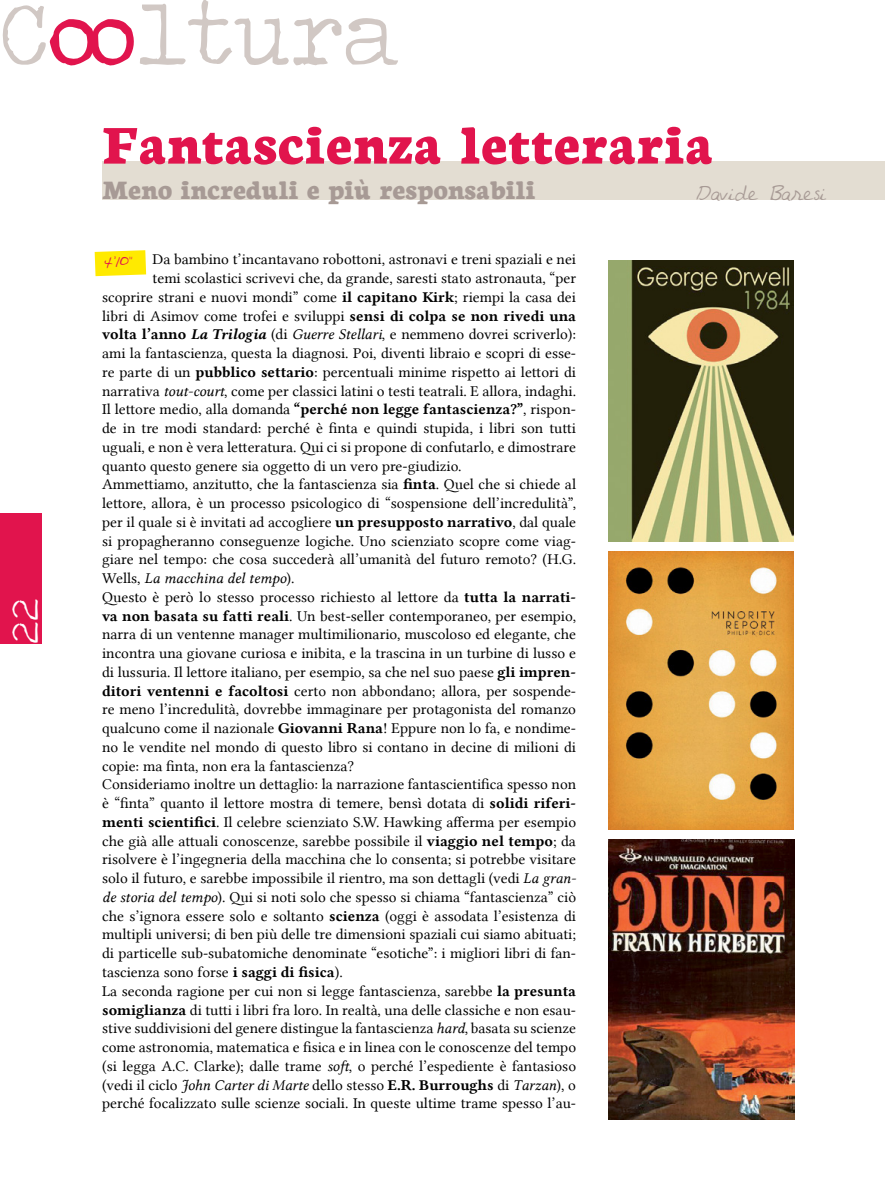
<style>
.page{position:relative;width:885px;height:1191px;background:#fff}
.page>*{position:absolute;margin:0;border:0;box-sizing:border-box;transform-origin:0 0}
.t1{font:90px "Traveling Typewriter";color:#d1c8c4}
.t2{font:800 58.5px "Neuton";color:#e1144d}
.t3{font:39px "Traveling Typewriter";color:#fff;scale:1.1 1}
.t4{font:800 28.5px "Neuton";letter-spacing:-.01em;color:#a79a95}
.t5{font:16.5px "Avantque...";color:#a79a95}
.Normale{font:15.15px/18.8px "Lin Libertine";color:#000;text-align:justify}
.t6{font:12px "Avantque...";color:#e1144d}
.s1{color:#e1144d}
.s2{font-family:"Lin Libertine B"}
.s3{font-family:"Lin Libertine BI"}
.s4{font-family:"Lin Libertine I"}
</style>
<div class="page">
<div style="left:0;top:513px;width:41px;height:130px;background:#e1144d"></div>
<img style="left:608px;top:261px;width:185px;height:280px">
<img style="left:608px;top:551px;width:185px;height:278px">
<img style="left:608px;top:839px;width:186px;height:280px">
<div style="left:102px;top:161px;width:782px;height:39px;background:#e3ddd2"></div>
<svg style="left:95px;top:250px;width:51px;height:26px"></svg>
<p class="t1" style="left:0;top:-25px;width:401px">C<span class="s1">oo</span>ltura</p>
<h3 class="t3" style="left:0;top:643px;width:42px;rotate:-90deg">22</h3>
<p class="t2" style="left:102px;top:113px;width:612px">Fantascienza letteraria</p>
<p class="t4" style="left:102px;top:175px;width:435px">Meno increduli e più responsabili</p>
<p class="t5" style="left:696px;top:185px;width:131px">Davide Baresi</p>
<p class="Normale" style="left:102px;top:250px;width:475px;text-align:right">Da bambino t’incantavano robottoni, astronavi e treni spaziali e nei<br>temi scolastici scrivevi che, da grande, saresti stato astronauta, “per scoprire strani e nuovi mondi” come <span class="s2">il capitano Kirk</span>; riempi la casa dei libri di Asimov come trofei e sviluppi <span class="s2">sensi di colpa se non rivedi una volta l’anno</span> <span class="s3">La Trilogia</span> (di <span class="s4">Guerre Stellari</span>, e nemmeno dovrei scriverlo): ami la fantascienza, questa la diagnosi. Poi, diventi libraio e scopri di esse&shy;re parte di un <span class="s2">pubblico settario</span>: percentuali minime rispetto ai lettori di narrativa <span class="s4">tout-court</span>, come per classici latini o testi teatrali. E allora, indaghi.</p>
<p class="Normale" style="left:102px;top:400px;width:475px">Il lettore medio, alla domanda <span class="s2">“perché non legge fantascienza?”</span>, rispon&shy;de in tre modi standard: perché è finta e quindi stupida, i libri son tutti uguali, e non è vera letteratura. Qui ci si propone di confutarlo, e dimostrare quanto questo genere sia oggetto di un vero pre-giudizio.</p>
<p class="Normale" style="left:102px;top:475px;width:475px">Ammettiamo, anzitutto, che la fantascienza sia <span class="s2">finta</span>. Quel che si chiede al lettore, allora, è un processo psicologico di “sospensione dell’incredulità”, per il quale si è invitati ad accogliere <span class="s2">un presupposto narrativo</span>, dal quale si propagheranno conseguenze logiche. Uno scienziato scopre come viag&shy;giare nel tempo: che cosa succederà all’umanità del futuro remoto? (H.G.<br>Wells, <span class="s4">La macchina del tempo</span>).</p>
<p class="Normale" style="left:102px;top:587px;width:475px">Questo è però lo stesso processo richiesto al lettore da <span class="s2">tutta la narrati&shy;va non basata su fatti reali</span>. Un best-seller contemporaneo, per esempio, narra di un ventenne manager multimilionario, muscoloso ed elegante, che incontra una giovane curiosa e inibita, e la trascina in un turbine di lusso e di lussuria. Il lettore italiano, per esempio, sa che nel suo paese <span class="s2">gli impren&shy;ditori ventenni e facoltosi</span> certo non abbondano; allora, per sospende&shy;re meno l’incredulità, dovrebbe immaginare per protagonista del romanzo qualcuno come il nazionale <span class="s2">Giovanni Rana</span>! Eppure non lo fa, e nondime&shy;no le vendite nel mondo di questo libro si contano in decine di milioni di copie: ma finta, non era la fantascienza?</p>
<p class="Normale" style="left:102px;top:775px;width:475px">Consideriamo inoltre un dettaglio: la narrazione fantascientifica spesso non è “finta” quanto il lettore mostra di temere, bensì dotata di <span class="s2">solidi riferi&shy;menti scientifici</span>. Il celebre scienziato S.W. Hawking afferma per esempio che già alle attuali conoscenze, sarebbe possibile il <span class="s2">viaggio nel tempo</span>; da risolvere è l’ingegneria della macchina che lo consenta; si potrebbe visitare solo il futuro, e sarebbe impossibile il rientro, ma son dettagli (vedi <span class="s4">La gran&shy;de storia del tempo</span>). Qui si noti solo che spesso si chiama “fantascienza” ciò che s’ignora essere solo e soltanto <span class="s2">scienza</span> (oggi è assodata l’esistenza di multipli universi; di ben più delle tre dimensioni spaziali cui siamo abituati; di particelle sub-subatomiche denominate “esotiche”: i migliori libri di fan&shy;tascienza sono forse <span class="s2">i saggi di fisica</span>).</p>
<p class="Normale" style="left:102px;top:981px;width:475px">La seconda ragione per cui non si legge fantascienza, sarebbe <span class="s2">la presunta somiglianza</span> di tutti i libri fra loro. In realtà, una delle classiche e non esau&shy;stive suddivisioni del genere distingue la fantascienza <span class="s4">hard</span>, basata su scienze come astronomia, matematica e fisica e in linea con le conoscenze del tempo (si legga A.C. Clarke); dalle trame <span class="s4">soft</span>, o perché l’espediente è fantasioso (vedi il ciclo <span class="s4">John Carter di Marte</span> dello stesso <span class="s2">E.R. Burroughs</span> di <span class="s4">Tarzan</span>), o perché focalizzato sulle scienze sociali. In queste ultime trame spesso l’au-</p>
<p class="t6" style="left:105px;top:256px;width:30px;rotate:2deg">4'10"</p>
</div>
